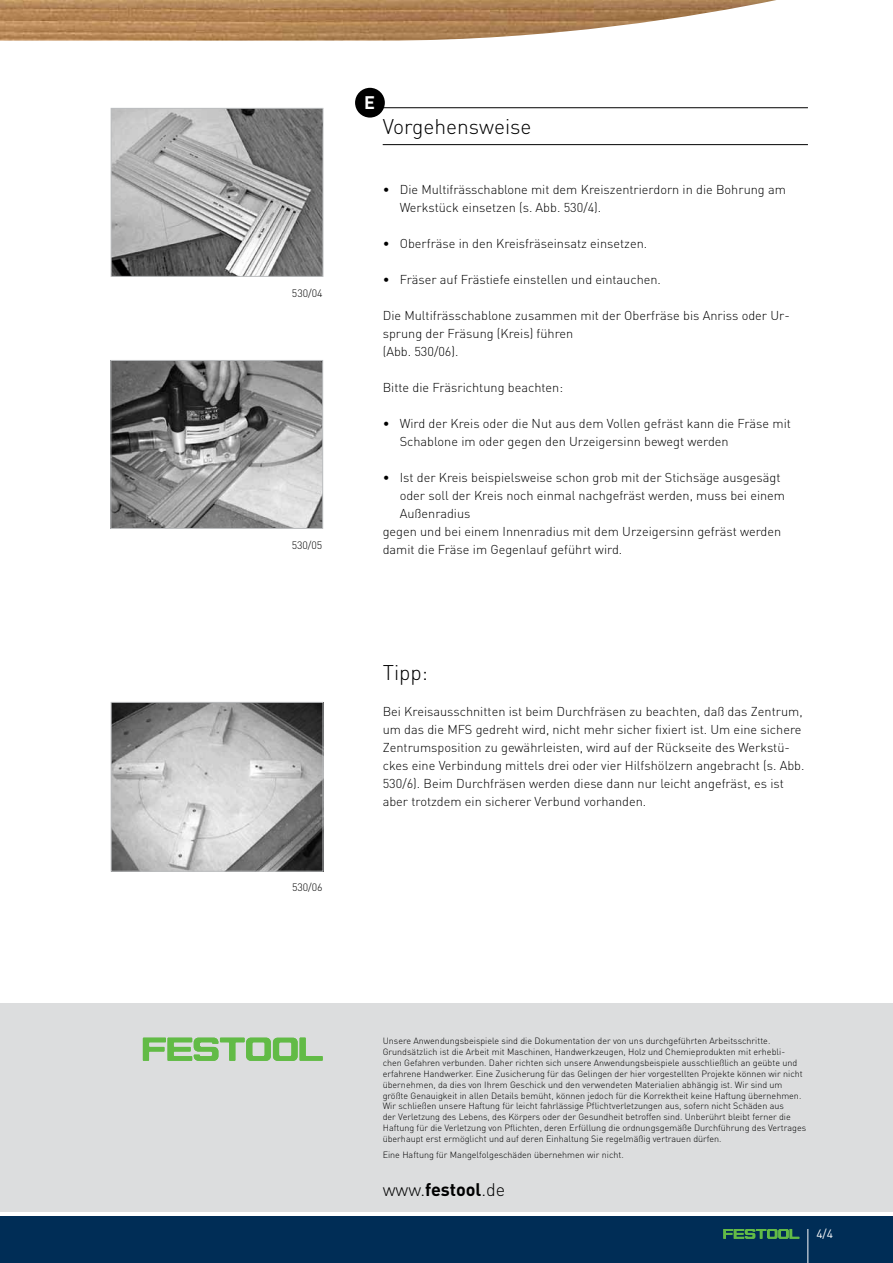
<style>
.page{position:relative;width:893px;height:1263px;background:#fff}
.page>*{position:absolute;margin:0;border:0;box-sizing:border-box;transform-origin:0 0}
.t1{font:300 21px "DIN Pro";color:#000}
.t2{font:300 18px "DIN Pro";color:#000}
.t3{font:700 18px "DIN Pro";color:#fff}
.t4{font:300 12.75px/18px "DIN Pro";color:#000}
.t5{font:12px "DIN Pro";color:#fff}
.t6{font:300 10.65px "DIN Pro";letter-spacing:-.005em;color:#000}
.t7{font:300 9px/10.8px "DIN Pro";color:#000}
.s1{font-weight:700}
</style>
<div class="page">
<div style="left:0;top:1216px;width:893px;height:47px;background:#002d56"></div>
<svg style="left:723px;top:1229px;width:76px;height:10px"></svg>
<hr style="left:807px;top:1229px;width:1px;height:34px;background:#fff">
<div style="left:0;top:1003px;width:893px;height:209px;background:#dcddde"></div>
<svg style="left:143px;top:1037px;width:180px;height:24px"></svg>
<img style="left:0;top:0;width:776px;height:41px">
<img style="left:113px;top:110px;width:208px;height:165px">
<div style="left:111px;top:108px;width:212px;height:169px;border:1px solid #bcbec0"></div>
<img style="left:113px;top:362px;width:208px;height:165px">
<div style="left:111px;top:360px;width:212px;height:169px;border:1px solid #bcbec0"></div>
<img style="left:113px;top:704px;width:208px;height:165px">
<div style="left:111px;top:702px;width:212px;height:169px;border:1px solid #bcbec0"></div>
<div style="left:355px;top:88px;width:30px;height:30px;background:#000;border-radius:50%"></div>
<hr style="left:383px;top:107px;width:425px;height:1px;background:#000">
<hr style="left:383px;top:144px;width:425px;height:1px;background:#000">
<p class="t6" style="left:292px;top:286px;width:32px">530/04</p>
<p class="t6" style="left:292px;top:538px;width:32px">530/05</p>
<p class="t6" style="left:292px;top:880px;width:32px">530/06</p>
<h2 class="t3" style="left:364px;top:90px;width:12px">E</h2>
<h1 class="t1" style="left:383px;top:112px;width:150px">Vorgehensweise</h1>
<p class="t4" style="left:400px;top:180px;width:388px;text-indent:-17px">• Die Multifrässchablone mit dem Kreiszentrierdorn in die Bohrung am<br>Werkstück einsetzen (s. Abb. 530/4).</p>
<p class="t4" style="left:383px;top:234px;width:266px">• Oberfräse in den Kreisfräseinsatz einsetzen.</p>
<p class="t4" style="left:383px;top:270px;width:280px">• Fräser auf Frästiefe einstellen und eintauchen.</p>
<p class="t4" style="left:383px;top:306px;width:409px">Die Multifrässchablone zusammen mit der Oberfräse bis Anriss oder Ur&shy;sprung der Fräsung (Kreis) führen<br>(Abb. 530/06).</p>
<p class="t4" style="left:383px;top:378px;width:182px">Bitte die Fräsrichtung beachten:</p>
<p class="t4" style="left:400px;top:414px;width:393px;text-indent:-17px">• Wird der Kreis oder die Nut aus dem Vollen gefräst kann die Fräse mit<br>Schablone im oder gegen den Urzeigersinn bewegt werden</p>
<p class="t4" style="left:383px;top:468px;width:399px">• Ist der Kreis beispielsweise schon grob mit der Stichsäge ausgesägt</p>
<p class="t4" style="left:400px;top:486px;width:387px">oder soll der Kreis noch einmal nachgefräst werden, muss bei einem</p>
<p class="t4" style="left:400px;top:504px;width:72px">Außenradius</p>
<p class="t4" style="left:383px;top:522px;width:400px">gegen und bei einem Innenradius mit dem Urzeigersinn gefräst werden</p>
<p class="t4" style="left:383px;top:540px;width:241px">damit die Fräse im Gegenlauf geführt wird.</p>
<h1 class="t1" style="left:383px;top:658px;width:47px">Tipp:</h1>
<p class="t4" style="left:383px;top:702px;width:423px">Bei Kreisausschnitten ist beim Durchfräsen zu beachten, daß das Zentrum, um das die MFS gedreht wird, nicht mehr sicher fixiert ist. Um eine sichere Zentrumsposition zu gewährleisten, wird auf der Rückseite des Werkstü&shy;ckes eine Verbindung mittels drei oder vier Hilfshölzern angebracht (s. Abb.<br>530/6). Beim Durchfräsen werden diese dann nur leicht angefräst, es ist aber trotzdem ein sicherer Verbund vorhanden.</p>
<p class="t7" style="left:383px;top:1035px;width:425px">Unsere Anwendungsbeispiele sind die Dokumentation der von uns durchgeführten Arbeitsschritte.<br>Grundsätzlich ist die Arbeit mit Maschinen, Handwerkzeugen, Holz und Chemieprodukten mit erhebli&shy;chen Gefahren verbunden. Daher richten sich unsere Anwendungsbeispiele ausschließlich an geübte und erfahrene Handwerker. Eine Zusicherung für das Gelingen der hier vorgestellten Projekte können wir nicht übernehmen, da dies von Ihrem Geschick und den verwendeten Materialien abhängig ist. Wir sind um größte Genauigkeit in allen Details bemüht, können jedoch für die Korrektheit keine Haftung übernehmen.<br>Wir schließen unsere Haftung für leicht fahrlässige Pflichtverletzungen aus, sofern nicht Schäden aus<br>der Verletzung des Lebens, des Körpers oder der Gesundheit betroffen sind. Unberührt bleibt ferner die Haftung für die Verletzung von Pflichten, deren Erfüllung die ordnungsgemäße Durchführung des Vertrages überhaupt erst ermöglicht und auf deren Einhaltung Sie regelmäßig vertrauen dürfen.</p>
<p class="t7" style="left:383px;top:1149px;width:243px">Eine Haftung für Mangelfolgeschäden übernehmen wir nicht.</p>
<h2 class="t2" style="left:383px;top:1177px;width:124px">www.<span class="s1">festool</span>.de</h2>
<p class="t5" style="left:816px;top:1225px;width:18px">4/4</p>
</div>
